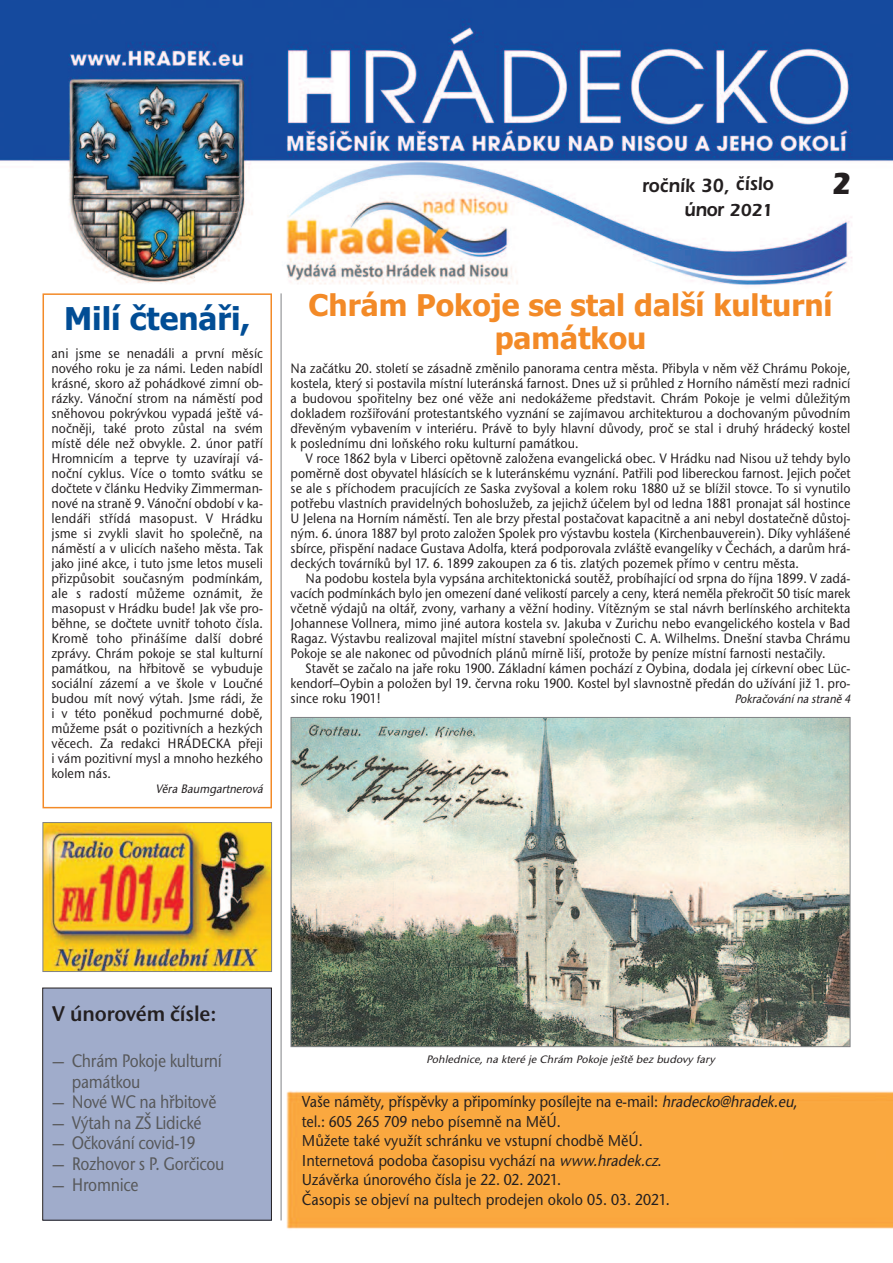
<style>
.page{position:relative;width:893px;height:1263px;background:#fff}
.page>*{position:absolute;margin:0;border:0;box-sizing:border-box;transform-origin:0 0}
.t1{font:700 31.5px "Tahoma";color:#014d95}
.t2{font:700 31.5px "Itc Eras CE";color:#231f20;scale:.9 1}
.t3{font:700 30px/33px "Tahoma";color:#f38a27;text-align:center}
.t4{font:22.2px "Stone Sans Itc TCE Semi";letter-spacing:-.005em;color:#231f20;scale:.95 1}
.t5{font:600 19.8px "Itc Eras CE";color:#231f20;scale:.91 1}
.t6{font:500 18.9px/20.7px "Stone Sans Itc TCE";letter-spacing:-.015em;color:#57585a;scale:.85 1}
.t7{font:500 16.5px/19.5px "Stone Sans Itc TCE";letter-spacing:-.01em;color:#231f20;scale:.9 1}
.t8{font:500 14.25px/15px "Stone Sans Itc TCE";color:#231f20;text-align:justify;scale:.9 1}
.t9{font:italic 500 12.75px "Stone Sans Itc TCE";color:#231f20;scale:.9 1}
.t10{font:italic 500 11.25px "Stone Sans Itc TCE";color:#231f20}
.s1{font-size:18px}
.s2{font-style:italic}
</style>
<div class="page">
<img style="left:0;top:0;width:893px;height:1229px">
<hr style="left:281px;top:293px;width:1px;height:927px;background:#808285">
<div style="left:43px;top:988px;width:228px;height:232px;background:#a0accb"></div>
<div style="left:42px;top:988px;width:230px;height:232px;border:1px solid #231f20"></div>
<img style="left:45px;top:824px;width:225px;height:146px">
<div style="left:43px;top:822px;width:229px;height:150px;border:1px solid #808285"></div>
<div style="left:43px;top:293px;width:229px;height:515px;border:2px solid #f38a27"></div>
<img style="left:293px;top:719px;width:555px;height:326px">
<h3 class="t5" style="left:642px;top:178px;width:146px">roãník 30, ãíslo</h3>
<h1 class="t2" style="left:832px;top:172px;width:23px">2</h1>
<h3 class="t5" style="left:684px;top:202px;width:100px">únor <span class="s1">2021</span></h3>
<h1 class="t1" style="left:64px;top:300px;width:188px">Milí čtenáři,</h1>
<p class="t8" style="left:52px;top:345px;width:236px">ani jsme se nenadáli a první měsíc nového roku je za námi. Leden nabídl krásné, skoro až pohádkové zimní ob&shy;rázky. Vánoční strom na náměstí pod sněhovou pokrývkou vypadá ještě vá&shy;nočněji, také proto zůstal na svém místě déle než obvykle. 2. únor patří Hromnicím a teprve ty uzavírají vá&shy;noční cyklus. Více o tomto svátku se dočtete v článku Hedviky Zimmerman&shy;nové na straně 9. Vánoční období v ka&shy;lendáři střídá masopust. V Hrádku jsme si zvykli slavit ho společně, na náměstí a v ulicích našeho města. Tak jako jiné akce, i tuto jsme letos museli přizpůsobit současným podmínkám, ale s radostí můžeme oznámit, že masopust v Hrádku bude! Jak vše pro&shy;běhne, se dočtete uvnitř tohoto čísla.<br>Kromě toho přinášíme další dobré zprávy. Chrám pokoje se stal kulturní památkou, na hřbitově se vybuduje sociální zázemí a ve škole v Loučné budou mít nový výtah. Jsme rádi, že i v této poněkud pochmurné době, můžeme psát o pozitivních a hezkých věcech. Za redakci HRÁDECKA přeji i vám pozitivní mysl a mnoho hezkého kolem nás.</p>
<p class="t9" style="left:155px;top:781px;width:123px">Věra Baumgartnerová</p>
<h2 class="t3" style="left:308px;top:289px;width:526px">Chrám Pokoje se stal další kulturní památkou</h2>
<p class="t8" style="left:291px;top:360px;width:623px">Na začátku 20. století se zásadně změnilo panorama centra města. Přibyla v něm věž Chrámu Pokoje, kostela, který si postavila místní luteránská farnost. Dnes už si průhled z Horního náměstí mezi radnicí a budovou spořitelny bez oné věže ani nedokážeme představit. Chrám Pokoje je velmi důležitým dokladem rozšiřování protestantského vyznání se zajímavou architekturou a dochovaným původním dřevěným vybavením v interiéru. Právě to byly hlavní důvody, proč se stal i druhý hrádecký kostel k poslednímu dni loňského roku kulturní památkou.</p>
<p class="t8" style="left:291px;top:450px;width:623px;text-indent:15px">V roce 1862 byla v Liberci opětovně založena evangelická obec. V Hrádku nad Nisou už tehdy bylo poměrně dost obyvatel hlásících se k luteránskému vyznání. Patřili pod libereckou farnost. Jejich počet se ale s příchodem pracujících ze Saska zvyšoval a kolem roku 1880 už se blížil stovce. To si vynutilo potřebu vlastních pravidelných bohoslužeb, za jejichž účelem byl od ledna 1881 pronajat sál hostince U Jelena na Horním náměstí. Ten ale brzy přestal postačovat kapacitně a ani nebyl dostatečně důstoj&shy;ným. 6. února 1887 byl proto založen Spolek pro výstavbu kostela (Kirchenbauverein). Díky vyhlášené sbírce, přispění nadace Gustava Adolfa, která podporovala zvláště evangelíky v Čechách, a darům hrá&shy;deckých továrníků byl 17. 6. 1899 zakoupen za 6 tis. zlatých pozemek přímo v centru města.</p>
<p class="t8" style="left:291px;top:570px;width:623px;text-indent:15px">Na podobu kostela byla vypsána architektonická soutěž, probíhající od srpna do října 1899. V zadá&shy;vacích podmínkách bylo jen omezení dané velikostí parcely a ceny, která neměla překročit 50 tisíc marek včetně výdajů na oltář, zvony, varhany a věžní hodiny. Vítězným se stal návrh berlínského architekta Johannese Vollnera, mimo jiné autora kostela sv. Jakuba v Zurichu nebo evangelického kostela v Bad Ragaz. Výstavbu realizoval majitel místní stavební společnosti C. A. Wilhelms. Dnešní stavba Chrámu Pokoje se ale nakonec od původních plánů mírně liší, protože by peníze místní farnosti nestačily.</p>
<p class="t8" style="left:291px;top:660px;width:623px;text-indent:15px">Stavět se začalo na jaře roku 1900. Základní kámen pochází z Oybina, dodala jej církevní obec Lüc&shy;kendorf–Oybin a položen byl 19. června roku 1900. Kostel byl slavnostně předán do užívání již 1. pro&shy;since roku 1901!</p>
<p class="t9" style="left:734px;top:691px;width:132px">Pokračování na straně 4</p>
<h3 class="t4" style="left:52px;top:1000px;width:174px">V únorovém čísle:</h3>
<h3 class="t6" style="left:72px;top:1050px;width:178px;text-indent:-19px">— Chrám Pokoje kulturní památkou</h3>
<h3 class="t6" style="left:52px;top:1091px;width:195px">— Nové WC na hřbitově</h3>
<h3 class="t6" style="left:52px;top:1112px;width:177px">— Výtah na ZŠ Lidické</h3>
<h3 class="t6" style="left:52px;top:1132px;width:170px">— Očkování covid-19</h3>
<h3 class="t6" style="left:52px;top:1153px;width:204px">— Rozhovor s P. Gorčicou</h3>
<h3 class="t6" style="left:52px;top:1174px;width:103px">— Hromnice</h3>
<p class="t10" style="left:426px;top:1052px;width:290px">Pohlednice, na které je Chrám Pokoje ještě bez budovy fary</p>
<p class="t7" style="left:302px;top:1092px;width:552px">Vaše náměty, příspěvky a připomínky posílejte na e-mail: <span class="s2">hradecko@hradek.eu</span>, tel.: 605 265 709 nebo písemně na MěÚ.<br>Můžete také využít schránku ve vstupní chodbě MěÚ.<br>Internetová podoba časopisu vychází na <span class="s2">www.hradek.cz</span>.<br>Uzávěrka únorového čísla je 22. 02. 2021.<br>Časopis se objeví na pultech prodejen okolo 05. 03. 2021.</p>
</div>
